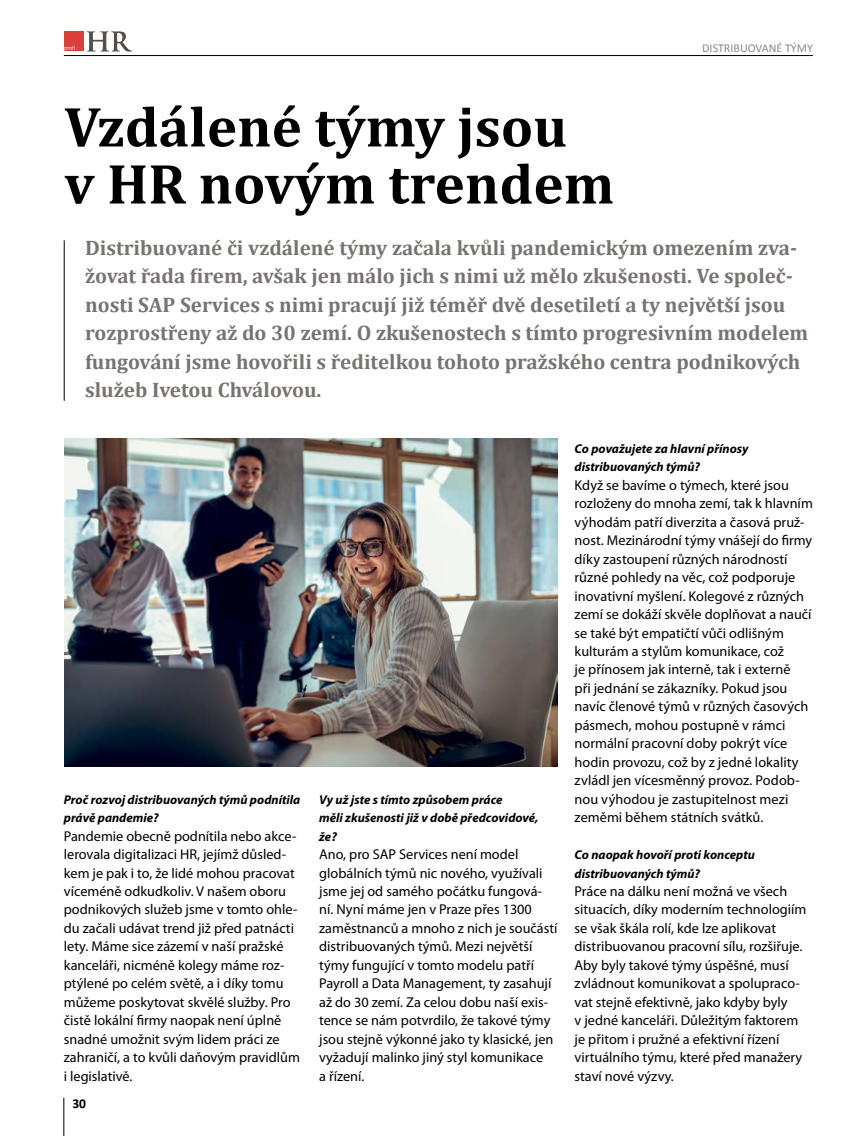
<style>
.page{position:relative;width:864px;height:1136px;background:#fff}
.page>*{position:absolute;margin:0;border:0;box-sizing:border-box;transform-origin:0 0}
.t1{font:700 57px/57px "Cambria";color:#000}
.t2{font:700 21px/28.5px "Cambria";color:#787370}
.t3{font:14.25px/18.5px "Myriad Pro";color:#000}
.t4{font:700 13.5px "Calibri";color:#000}
.t5{font:italic 700 12.75px/18.5px "Myriad Pro";color:#000}
.t6{font:12px "Calibri";color:#8c8986}
</style>
<div class="page">
<hr style="left:64px;top:55px;width:748px;height:1px;background:#000">
<svg style="left:87px;top:32px;width:45px;height:19px"></svg>
<div style="left:64px;top:32px;width:20px;height:19px;background:#db413b"></div>
<svg style="left:65px;top:46px;width:9px;height:4px"></svg>
<hr style="left:64px;top:1097px;width:1px;height:38px;background:#000">
<hr style="left:64px;top:240px;width:1px;height:161px;background:#000">
<img style="left:65px;top:438px;width:492px;height:328px">
<p class="t6" style="left:702px;top:40px;width:112px">DISTRIBUOVANÉ TÝMY</p>
<h1 class="t1" style="left:64px;top:97px;width:551px">Vzdálené týmy jsou<br>v HR novým trendem</h1>
<p class="t2" style="left:85px;top:233px;width:724px">Distribuované či vzdálené týmy začala kvůli pandemickým omezením zva&shy;žovat řada firem, avšak jen málo jich s nimi už mělo zkušenosti. Ve společ&shy;nosti SAP Services s nimi pracují již téměř dvě desetiletí a ty největší jsou rozprostřeny až do 30 zemí. O zkušenostech s tímto progresivním modelem fungování jsme hovořili s ředitelkou tohoto pražského centra podnikových služeb Ivetou Chválovou.</p>
<p class="t5" style="left:64px;top:789px;width:238px">Proč rozvoj distribuovaných týmů podnítila právě pandemie?</p>
<p class="t3" style="left:64px;top:826px;width:237px">Pandemie obecně podnítila nebo akce&shy;lerovala digitalizaci HR, jejímž důsled&shy;kem je pak i to, že lidé mohou pracovat víceméně odkudkoliv. V našem oboru podnikových služeb jsme v tomto ohle&shy;du začali udávat trend již před patnácti lety. Máme sice zázemí v naší pražské kanceláři, nicméně kolegy máme roz&shy;ptýlené po celém světě, a i díky tomu můžeme poskytovat skvělé služby. Pro čistě lokální firmy naopak není úplně snadné umožnit svým lidem práci ze zahraničí, a to kvůli daňovým pravidlům i legislativě.</p>
<p class="t4" style="left:72px;top:1094px;width:15px">30</p>
<p class="t5" style="left:319px;top:789px;width:221px">Vy už jste s tímto způsobem práce<br>měli zkušenosti již v době předcovidové, že?</p>
<p class="t3" style="left:319px;top:844px;width:240px">Ano, pro SAP Services není model globálních týmů nic nového, využívali jsme jej od samého počátku fungová&shy;ní. Nyní máme jen v Praze přes 1300 zaměstnanců a mnoho z nich je součástí distribuovaných týmů. Mezi největší týmy fungující v tomto modelu patří Payroll a Data Management, ty zasahují až do 30 zemí. Za celou dobu naší exis&shy;tence se nám potvrdilo, že takové týmy jsou stejně výkonné jako ty klasické, jen vyžadují malinko jiný styl komunikace<br>a řízení.</p>
<p class="t5" style="left:574px;top:439px;width:175px">Co považujete za hlavní přínosy distribuovaných týmů?</p>
<p class="t3" style="left:574px;top:475px;width:240px">Když se bavíme o týmech, které jsou rozloženy do mnoha zemí, tak k hlavním výhodám patří diverzita a časová pruž&shy;nost. Mezinárodní týmy vnášejí do firmy díky zastoupení různých národností různé pohledy na věc, což podporuje inovativní myšlení. Kolegové z různých zemí se dokáží skvěle doplňovat a naučí se také být empatičtí vůči odlišným kulturám a stylům komunikace, což<br>je přínosem jak interně, tak i externě<br>při jednání se zákazníky. Pokud jsou navíc členové týmů v různých časových pásmech, mohou postupně v rámci normální pracovní doby pokrýt více hodin provozu, což by z jedné lokality zvládl jen vícesměnný provoz. Podob&shy;nou výhodou je zastupitelnost mezi zeměmi během státních svátků.</p>
<p class="t5" style="left:574px;top:845px;width:182px">Co naopak hovoří proti konceptu distribuovaných týmů?</p>
<p class="t3" style="left:574px;top:881px;width:233px">Práce na dálku není možná ve všech situacích, díky moderním technologiím se však škála rolí, kde lze aplikovat distribuovanou pracovní sílu, rozšiřuje.<br>Aby byly takové týmy úspěšné, musí zvládnout komunikovat a spolupraco&shy;vat stejně efektivně, jako kdyby byly<br>v jedné kanceláři. Důležitým faktorem je přitom i pružné a efektivní řízení virtuálního týmu, které před manažery staví nové výzvy.</p>
</div>
